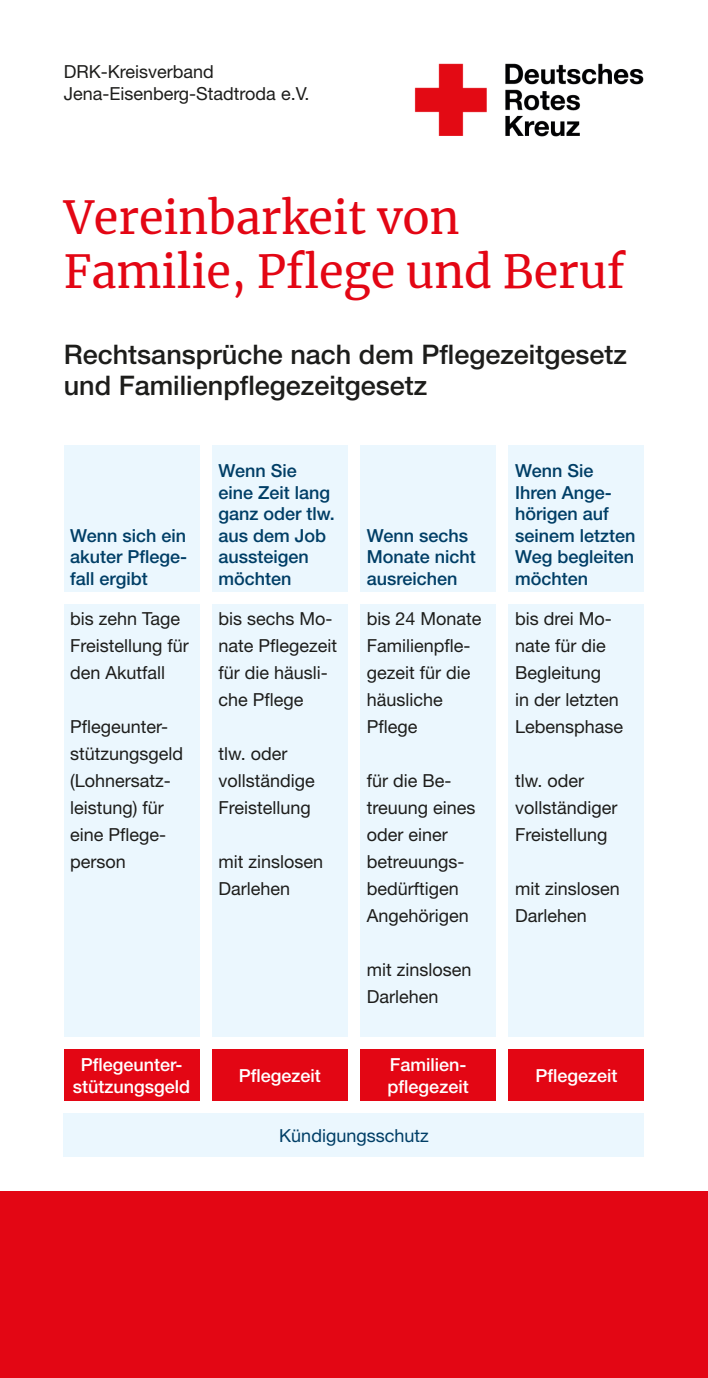
<style>
.page{position:relative;width:708px;height:1378px;background:#fff}
.page>*{position:absolute;margin:0;border:0;box-sizing:border-box;transform-origin:0 0}
.t1{font:45px/54px "Merriweather";color:#e30614}
.t2{font:500 27px/31.5px "Helvetica Neue";color:#1d1d1b}
.t3{font:18px/27px "Helvetica Neue";color:#1d1d1b}
.t4{font:500 18px/21.6px "Helvetica Neue";color:#003e66}
.t5{font:500 18px/21.6px "Helvetica Neue";color:#fff;text-align:center}
.t6{font:18px "Helvetica Neue";color:#003e66}
</style>
<div class="page">
<img style="left:414px;top:63px;width:230px;height:74px">
<div style="left:64px;top:604px;width:135px;height:432px;background:#ebf7fe"></div>
<div style="left:212px;top:604px;width:136px;height:432px;background:#ebf7fe"></div>
<div style="left:360px;top:604px;width:136px;height:432px;background:#ebf7fe"></div>
<div style="left:509px;top:604px;width:135px;height:432px;background:#ebf7fe"></div>
<div style="left:64px;top:1113px;width:580px;height:43px;background:#ebf7fe"></div>
<div style="left:64px;top:445px;width:135px;height:146px;background:#ebf7fe"></div>
<div style="left:212px;top:445px;width:136px;height:146px;background:#ebf7fe"></div>
<div style="left:360px;top:445px;width:136px;height:146px;background:#ebf7fe"></div>
<div style="left:509px;top:445px;width:135px;height:146px;background:#ebf7fe"></div>
<div style="left:64px;top:1049px;width:135px;height:52px;background:#e30614"></div>
<div style="left:212px;top:1049px;width:136px;height:51px;background:#e30614"></div>
<div style="left:360px;top:1049px;width:136px;height:52px;background:#e30614"></div>
<div style="left:509px;top:1049px;width:135px;height:51px;background:#e30614"></div>
<div style="left:0;top:1191px;width:708px;height:187px;background:#e30614"></div>
<p class="t3" style="left:64px;top:61px;width:247px;line-height:21.6px">DRK-Kreisverband<br>Jena-Eisenberg-Stadtroda e.V.</p>
<h1 class="t1" style="left:64px;top:189px;width:563px">Vereinbarkeit von<br>Familie, Pflege und Beruf</h1>
<h2 class="t2" style="left:64px;top:338px;width:565px">Rechtsansprüche nach dem Pflegezeitgesetz und Familienpflegezeitgesetz</h2>
<p class="t4" style="left:70px;top:524px;width:119px;text-align:justify">Wenn sich ein akuter Pflege&shy;fall ergibt</p>
<p class="t3" style="left:70px;top:604px;width:120px">bis zehn Tage<br>Freistellung für den Akutfall</p>
<p class="t3" style="left:70px;top:712px;width:115px">Pflegeunter&shy;stützungsgeld (Lohnersatz&shy;leistung) für eine Pflege&shy;person</p>
<p class="t4" style="left:218px;top:459px;width:118px">Wenn Sie eine Zeit lang ganz oder tlw. aus dem Job aussteigen möchten</p>
<p class="t3" style="left:218px;top:604px;width:120px">bis sechs Mo&shy;nate Pflegezeit für die häusli&shy;che Pflege</p>
<p class="t3" style="left:218px;top:739px;width:98px">tlw. oder vollständige<br>Freistellung</p>
<p class="t3" style="left:218px;top:847px;width:106px">mit zinslosen<br>Darlehen</p>
<p class="t4" style="left:367px;top:524px;width:111px">Wenn sechs<br>Monate nicht ausreichen</p>
<p class="t3" style="left:367px;top:604px;width:116px">bis 24 Monate<br>Familienpfle&shy;gezeit für die häusliche<br>Pflege</p>
<p class="t3" style="left:367px;top:766px;width:110px">für die Be&shy;treuung eines oder einer betreuungs&shy;bedürftigen<br>Angehörigen</p>
<p class="t3" style="left:367px;top:955px;width:106px">mit zinslosen<br>Darlehen</p>
<p class="t4" style="left:515px;top:459px;width:122px">Wenn Sie<br>Ihren Ange&shy;hörigen auf seinem letzten<br>Weg begleiten möchten</p>
<p class="t3" style="left:515px;top:604px;width:110px">bis drei Mo&shy;nate für die<br>Begleitung<br>in der letzten<br>Lebensphase</p>
<p class="t3" style="left:515px;top:766px;width:104px">tlw. oder vollständiger<br>Freistellung</p>
<p class="t3" style="left:515px;top:874px;width:106px">mit zinslosen<br>Darlehen</p>
<p class="t5" style="left:73px;top:1054px;width:119px">Pflegeunter&shy;stützungsgeld</p>
<p class="t5" style="left:239px;top:1065px;width:84px">Pflegezeit</p>
<p class="t5" style="left:388px;top:1054px;width:83px;text-align:left">Familien&shy;pflegezeit</p>
<p class="t5" style="left:535px;top:1065px;width:84px">Pflegezeit</p>
<p class="t6" style="left:279px;top:1125px;width:151px">Kündigungsschutz</p>
</div>
